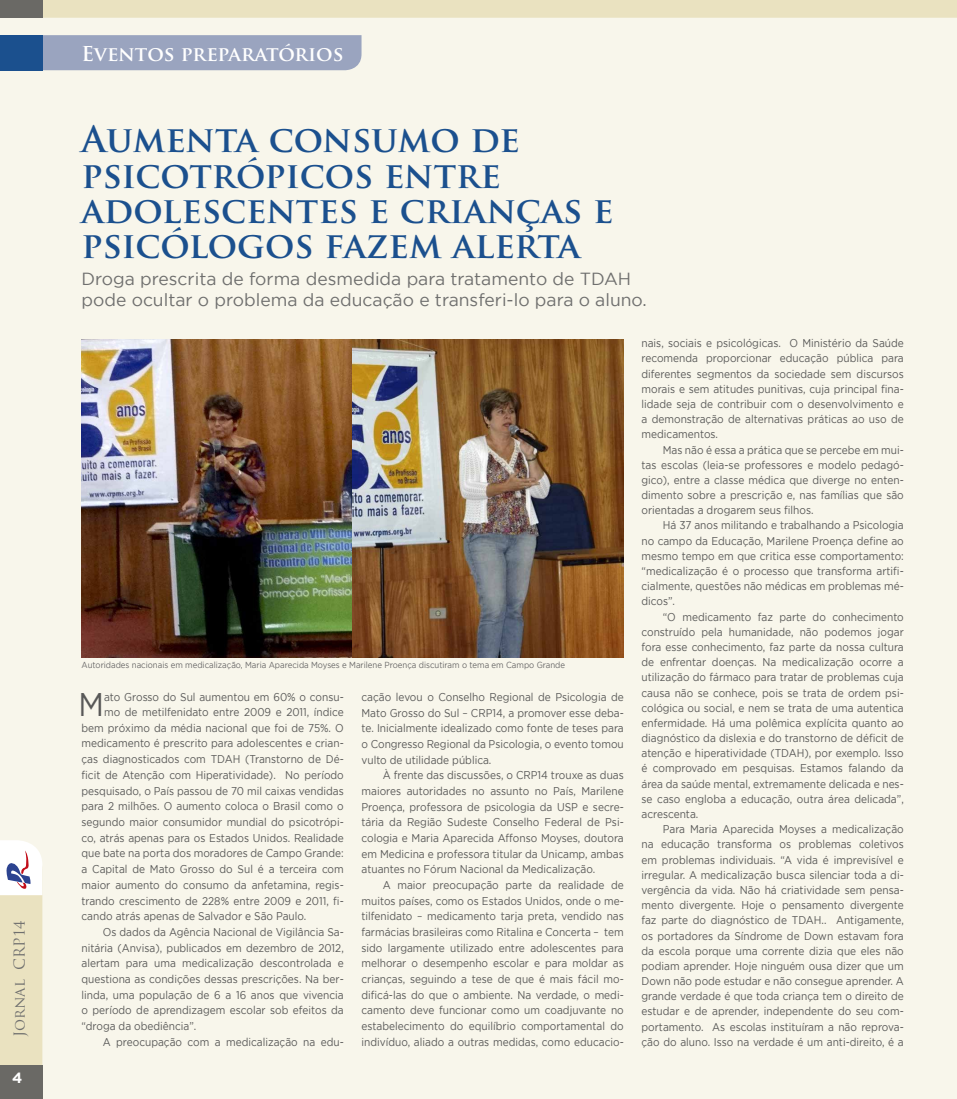
<style>
.page{position:relative;width:957px;height:1099px;background:#fff}
.page>*{position:absolute;margin:0;border:0;box-sizing:border-box;transform-origin:0 0}
.t1{font:700 35.5px/35.1px "Trajan Pro";color:#1b508e}
.t2{font:32.62px "Gotham";color:#585857;scale:.9 1}
.t3{font:700 20px "Trajan Pro";color:#fff}
.t4{font:17.5px/21px "Gotham";color:#6f6f6e}
.t5{font:14.88px "Trajan Pro";color:#6f6f6e}
.t6{font:700 14.88px "Gotham";color:#fff}
.t7{font:11.25px/15.1px "Gotham";color:#585857;text-align:justify;scale:.9 1}
.t8{font:8.75px "Gotham";color:#696868;scale:.9 1}
</style>
<div class="page">
<div style="left:0;top:0;width:957px;height:1098px;background:#f8f6eb"></div>
<svg style="left:0;top:840px;width:42px;height:258px;background:#d8d2bd"></svg>
<div style="left:42px;top:0;width:915px;height:18px;background:#eae2c0"></div>
<div style="left:0;top:0;width:42px;height:18px;background:#6a6965"></div>
<div style="left:43px;top:35px;width:318px;height:35px;background:#9aa4bf"></div>
<div style="left:0;top:35px;width:43px;height:35px;background:#1b508e"></div>
<img style="left:81px;top:339px;width:543px;height:318px">
<h3 class="t5" style="left:10px;top:1036px;width:118px;rotate:-90deg">Jornal CRP14</h3>
<h3 class="t6" style="left:12px;top:1068px;width:12px">4</h3>
<h3 class="t3" style="left:81px;top:41px;width:263px">Eventos preparatórios</h3>
<h1 class="t1" style="left:81px;top:122px;width:533px">Aumenta consumo de psicotrópicos entre adolescentes e crianças e psicólogos fazem alerta</h1>
<h3 class="t4" style="left:81px;top:268px;width:567px">Droga prescrita de forma desmedida para tratamento de TDAH pode ocultar o problema da educação e transferi-lo para o aluno.</h3>
<p class="t8" style="left:81px;top:659px;width:539px">Autoridades nacionais em medicalização, Maria Aparecida Moyses e Marilene Proença discutiram o tema em Campo Grande</p>
<h2 class="t2" style="left:79px;top:686px;width:30px">M</h2>
<p class="t7" style="left:104px;top:689px;width:268px">ato Grosso do Sul aumentou em 60% o consu-</p>
<p class="t7" style="left:104px;top:704px;width:268px">mo de metilfenidato entre 2009 e 2011, índice</p>
<p class="t7" style="left:81px;top:720px;width:293px">bem próximo da média nacional que foi de 75%. O</p>
<p class="t7" style="left:81px;top:735px;width:293px">medicamento é prescrito para adolescentes e crian-</p>
<p class="t7" style="left:81px;top:751px;width:293px">ças diagnosticados com TDAH (Transtorno de Dé-</p>
<p class="t7" style="left:81px;top:767px;width:293px">ficit de Atenção com Hiperatividade). No período</p>
<p class="t7" style="left:81px;top:782px;width:293px">pesquisado, o País passou de 70 mil caixas vendidas</p>
<p class="t7" style="left:81px;top:798px;width:293px">para 2 milhões. O aumento coloca o Brasil como o</p>
<p class="t7" style="left:81px;top:814px;width:293px">segundo maior consumidor mundial do psicotrópi-</p>
<p class="t7" style="left:81px;top:830px;width:293px">co, atrás apenas para os Estados Unidos. Realidade</p>
<p class="t7" style="left:81px;top:845px;width:293px">que bate na porta dos moradores de Campo Grande:</p>
<p class="t7" style="left:81px;top:861px;width:293px">a Capital de Mato Grosso do Sul é a terceira com</p>
<p class="t7" style="left:81px;top:877px;width:293px">maior aumento do consumo da anfetamina, regis-</p>
<p class="t7" style="left:81px;top:892px;width:293px">trando crescimento de 228% entre 2009 e 2011, fi-</p>
<p class="t7" style="left:81px;top:908px;width:251px">cando atrás apenas de Salvador e São Paulo.</p>
<p class="t7" style="left:103px;top:924px;width:269px">Os dados da Agência Nacional de Vigilância Sa-</p>
<p class="t7" style="left:81px;top:939px;width:293px">nitária (Anvisa), publicados em dezembro de 2012,</p>
<p class="t7" style="left:81px;top:955px;width:293px">alertam para uma medicalização descontrolada e</p>
<p class="t7" style="left:81px;top:971px;width:293px">questiona as condições dessas prescrições. Na ber-</p>
<p class="t7" style="left:81px;top:986px;width:293px">linda, uma população de 6 a 16 anos que vivencia</p>
<p class="t7" style="left:81px;top:1002px;width:293px">o período de aprendizagem escolar sob efeitos da</p>
<p class="t7" style="left:81px;top:1018px;width:129px">“droga da obediência”.</p>
<p class="t7" style="left:103px;top:1034px;width:269px">A preocupação com a medicalização na edu-</p>
<p class="t7" style="left:361px;top:689px;width:293px;line-height:15.6px">cação levou o Conselho Regional de Psicologia de Mato Grosso do Sul – CRP14, a promover esse deba&shy;te. Inicialmente idealizado como fonte de teses para o Congresso Regional da Psicologia, o evento tomou vulto de utilidade pública.</p>
<p class="t7" style="left:361px;top:767px;width:293px;line-height:15.6px;text-indent:21px">À frente das discussões, o CRP14 trouxe as duas maiores autoridades no assunto no País, Marilene Proença, professora de psicologia da USP e secre&shy;tária da Região Sudeste Conselho Federal de Psi&shy;cologia e Maria Aparecida Affonso Moyses, doutora em Medicina e professora titular da Unicamp, ambas atuantes no Fórum Nacional da Medicalização.</p>
<p class="t7" style="left:361px;top:877px;width:293px;line-height:15.6px;text-indent:21px">A maior preocupação parte da realidade de muitos países, como os Estados Unidos, onde o me&shy;tilfenidato – medicamento tarja preta, vendido nas farmácias brasileiras como Ritalina e Concerta – tem sido largamente utilizado entre adolescentes para melhorar o desempenho escolar e para moldar as crianças, seguindo a tese de que é mais fácil mo&shy;dificá-las do que o ambiente. Na verdade, o medi&shy;camento deve funcionar como um coadjuvante no estabelecimento do equilíbrio comportamental do indivíduo, aliado a outras medidas, como educacio-</p>
<p class="t7" style="left:641px;top:335px;width:293px">nais, sociais e psicológicas. O Ministério da Saúde recomenda proporcionar educação pública para diferentes segmentos da sociedade sem discursos morais e sem atitudes punitivas, cuja principal fina&shy;lidade seja de contribuir com o desenvolvimento e a demonstração de alternativas práticas ao uso de medicamentos.</p>
<p class="t7" style="left:641px;top:442px;width:293px;text-indent:21px">Mas não é essa a prática que se percebe em mui&shy;tas escolas (leia-se professores e modelo pedagó&shy;gico), entre a classe médica que diverge no enten&shy;dimento sobre a prescrição e, nas famílias que são orientadas a drogarem seus filhos.</p>
<p class="t7" style="left:641px;top:517px;width:293px;text-indent:21px">Há 37 anos militando e trabalhando a Psicologia no campo da Educação, Marilene Proença define ao mesmo tempo em que critica esse comportamento: “medicalização é o processo que transforma artifi&shy;cialmente, questões não médicas em problemas mé&shy;dicos”.</p>
<p class="t7" style="left:641px;top:609px;width:293px;text-indent:21px">“O medicamento faz parte do conhecimento construído pela humanidade, não podemos jogar fora esse conhecimento, faz parte da nossa cultura de enfrentar doenças. Na medicalização ocorre a utilização do fármaco para tratar de problemas cuja causa não se conhece, pois se trata de ordem psi&shy;cológica ou social, e nem se trata de uma autentica enfermidade. Há uma polêmica explícita quanto ao diagnóstico da dislexia e do transtorno de déficit de atenção e hiperatividade (TDAH), por exemplo. Isso é comprovado em pesquisas. Estamos falando da área da saúde mental, extremamente delicada e nes&shy;se caso engloba a educação, outra área delicada”, acrescenta.</p>
<p class="t7" style="left:641px;top:821px;width:293px;text-indent:21px">Para Maria Aparecida Moyses a medicalização na educação transforma os problemas coletivos em problemas individuais. “A vida é imprevisível e irregular. A medicalização busca silenciar toda a di&shy;vergência da vida. Não há criatividade sem pensa&shy;mento divergente. Hoje o pensamento divergente faz parte do diagnóstico de TDAH.. Antigamente, os portadores da Síndrome de Down estavam fora da escola porque uma corrente dizia que eles não podiam aprender. Hoje ninguém ousa dizer que um Down não pode estudar e não consegue aprender. A grande verdade é que toda criança tem o direito de estudar e de aprender, independente do seu com&shy;portamento. As escolas instituíram a não reprova&shy;ção do aluno. Isso na verdade é um anti-direito, é a</p>
</div>
